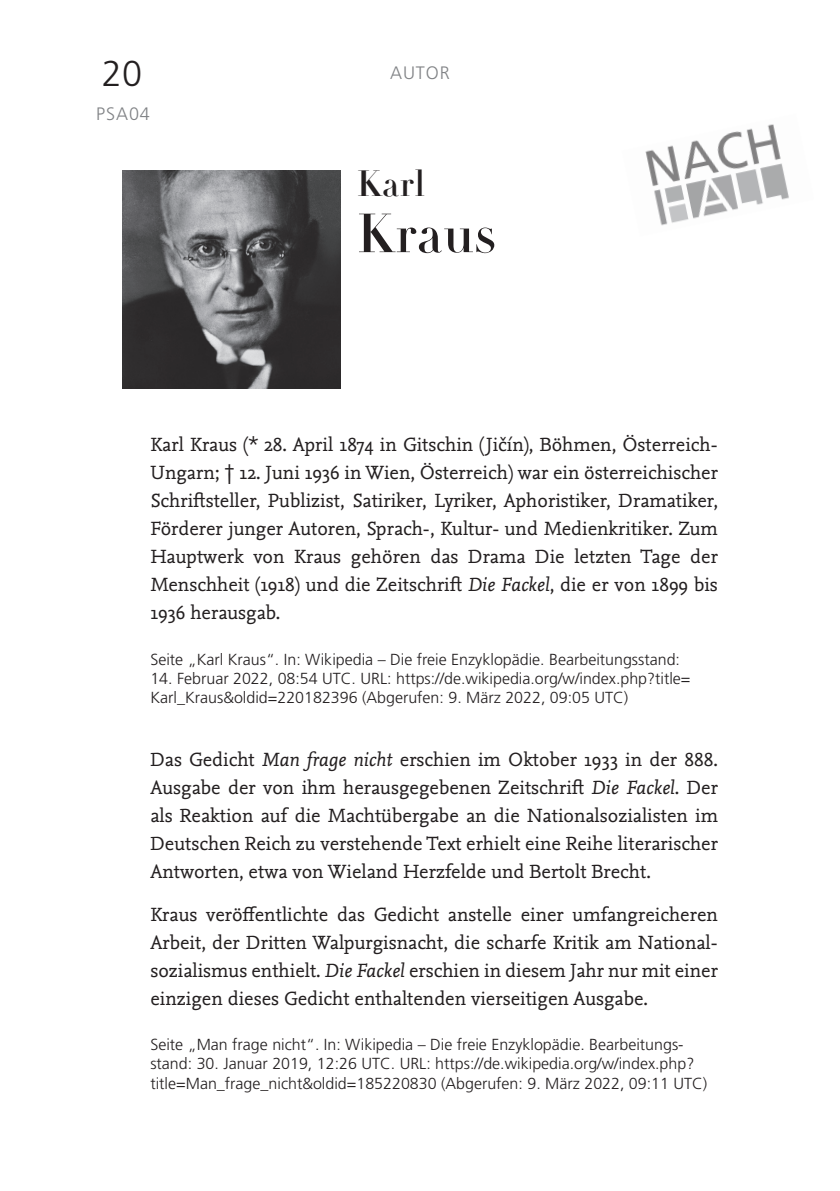
<style>
.page{position:relative;width:840px;height:1191px;background:#fff}
.page>*{position:absolute;margin:0;border:0;box-sizing:border-box;transform-origin:0 0}
.Autor{font:54px "Didot LT Pro Headline";color:#231f20}
.Autor-2{font:36px "Didot LT Pro Headline";color:#231f20}
.t1{font:300 36px "Frutiger LT Std";color:#231f20}
.Vita{font:20px/28px "Nexus Mix Pro";color:#231f20;text-align:justify}
.t2{font:300 18px "Frutiger LT Std";letter-spacing:.05em;color:#808285}
.Wiki_Quelle{font:300 16px/19.2px "Frutiger LT Std";color:#231f20}
.s1{font-style:italic}
</style>
<div class="page">
<img style="left:122px;top:170px;width:218px;height:218px">
<img style="left:645px;top:124px;width:144px;height:102px">
<h2 class="t1" style="left:102px;top:53px;width:42px">20</h2>
<p class="t2" style="left:381px;top:62px;width:78px">QUELLEN</p>
<p class="t2" style="left:390px;top:62px;width:61px">AUTOR</p>
<p class="t2" style="left:96px;top:104px;width:55px">psn 3</p>
<p class="t2" style="left:96px;top:104px;width:55px">PSA04</p>
<p class="Autor-2" style="left:356px;top:161px;width:70px">Karl</p>
<p class="Autor" style="left:356px;top:200px;width:140px">Kraus</p>
<p class="Vita" style="left:150px;top:430px;width:568px">Karl Kraus (* 28. April 1874 in Gitschin (Jičín), Böhmen, Österreich-Ungarn; † 12. Juni 1936 in Wien, Österreich) war ein österreichischer Schriftsteller, Publizist, Satiriker, Lyriker, Aphoristiker, Dramatiker, Förderer junger Autoren, Sprach-, Kultur- und Medienkritiker. Zum Hauptwerk von Kraus gehören das Drama Die letzten Tage der Menschheit (1918) und die Zeitschrift <span class="s1">Die Fackel</span>, die er von 1899 bis 1936 herausgab.</p>
<p class="Wiki_Quelle" style="left:150px;top:650px;width:531px">Seite „Karl Kraus“. In: Wikipedia – Die freie Enzyklopädie. Bearbeitungsstand:</p>
<p class="Wiki_Quelle" style="left:150px;top:669px;width:541px">14. Februar 2022, 08:54 UTC. URL: https://de.wikipedia.org/w/index.php?title=<br>Karl_Kraus&amp;oldid=220182396 (Abgerufen: 9. März 2022, 09:05 UTC)</p>
<p class="Vita" style="left:150px;top:744px;width:568px">Das Gedicht <span class="s1">Man frage nicht</span> erschien im Oktober 1933 in der 888.<br>Ausgabe der von ihm herausgegebenen Zeitschrift <span class="s1">Die Fackel</span>. Der als Reaktion auf die Machtübergabe an die Nationalsozialisten im Deutschen Reich zu verstehende Text erhielt eine Reihe literarischer Antworten, etwa von Wieland Herzfelde und Bertolt Brecht.</p>
<p class="Vita" style="left:150px;top:899px;width:568px">Kraus veröffentlichte das Gedicht anstelle einer umfangreicheren Arbeit, der Dritten Walpurgisnacht, die scharfe Kritik am National&shy;sozialismus enthielt. <span class="s1">Die Fackel</span> erschien in diesem Jahr nur mit einer einzigen dieses Gedicht enthaltenden vierseitigen Ausgabe.</p>
<p class="Wiki_Quelle" style="left:150px;top:1035px;width:558px">Seite „Man frage nicht“. In: Wikipedia – Die freie Enzyklopädie. Bearbeitungs&shy;stand: 30. Januar 2019, 12:26 UTC. URL: https://de.wikipedia.org/w/index.php? title=Man_frage_nicht&amp;oldid=185220830 (Abgerufen: 9. März 2022, 09:11 UTC)</p>
</div>
